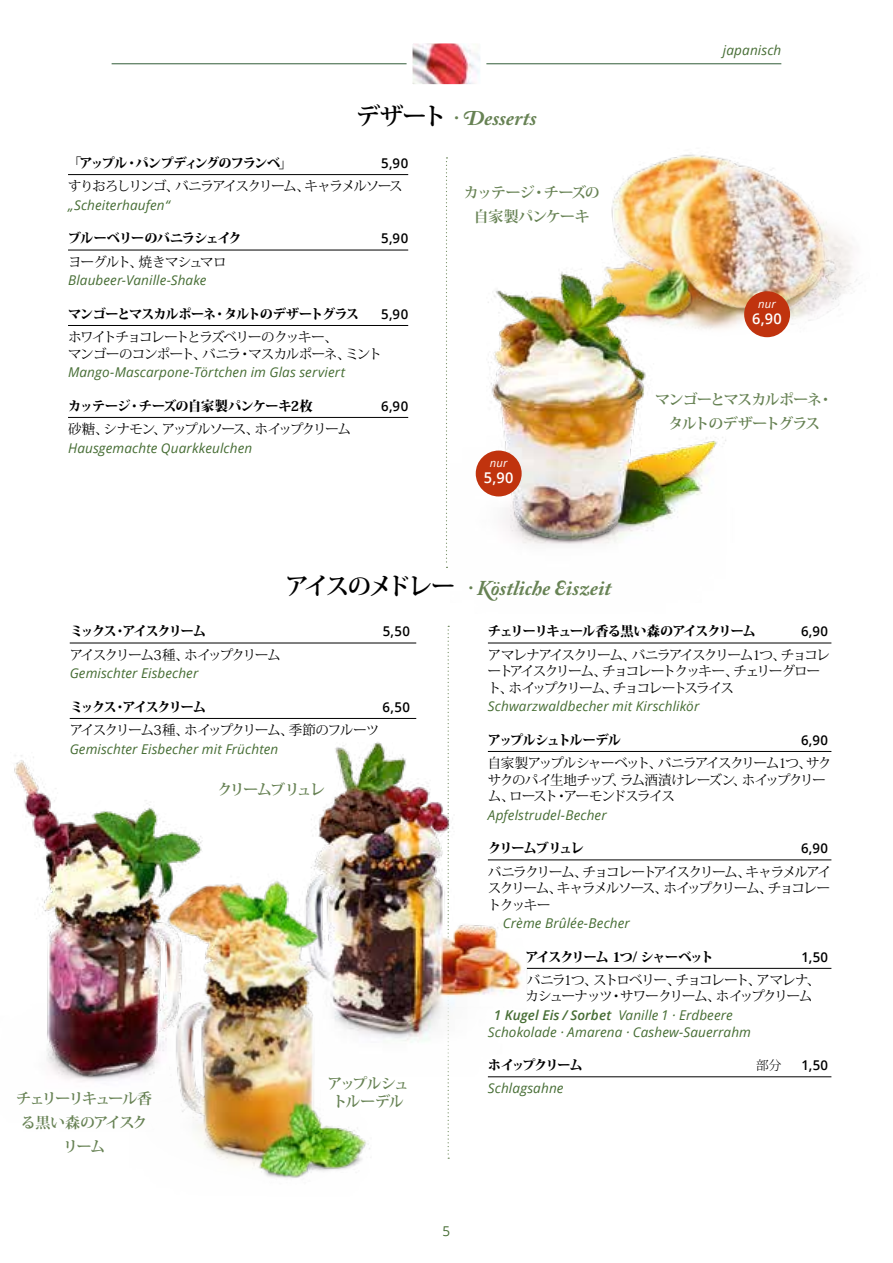
<style>
.page{position:relative;width:893px;height:1263px;background:#fff}
.page>*{position:absolute;margin:0;border:0;box-sizing:border-box;transform-origin:0 0}
.t1{font:italic 700 21px "Adobe Caslon Pro";color:#678254}
.t2{font:700 15px/24px "Koz Min Pro";letter-spacing:-.09em;color:#678254;text-align:center}
.t3{font:700 15px/24px "Koz Min Pro";letter-spacing:-.045em;color:#678254;text-align:center}
.t4{font:700 15px "Koz Min Pro";letter-spacing:-.115em;color:#678254}
.t5{font:600 14.85px "Open Sans";color:#fff}
.t6{font:13.5px/16.5px "Koz Min Pro";letter-spacing:-.1em;color:#000}
.t7{font:italic 13.5px/16.5px "Open Sans";letter-spacing:.01em;color:#466d34}
.t8{font:800 13.5px "Koz Min Pro";letter-spacing:-.09em;color:#000}
.t9{font:600 13.5px "Open Sans";letter-spacing:.035em;color:#000}
.t10{font:800 13.5px "Koz Min Pro";letter-spacing:-.115em;color:#000}
.t11{font:800 13.5px "Koz Min Pro";letter-spacing:-.04em;color:#000}
.t12{font:13.5px "Koz Min Pro";letter-spacing:-.12em;color:#000}
.t13{font:13.5px "Koz Min Pro";letter-spacing:-.06em;color:#000}
.t14{font:800 13.5px "Koz Min Pro";letter-spacing:-.125em;color:#000}
.t15{font:13.5px "Open Sans";color:#466d34}
.t16{font:300 12.75px "Koz Min Pro";color:#000}
.t17{font:italic 11.4px "Open Sans";letter-spacing:.015em;color:#fff}
.s1{font-family:"Koz Min Pro";font-style:normal;font-size:24px;color:#000}
.s2{font-weight:600}
</style>
<div class="page">
<hr style="left:112px;top:63px;width:669px;height:1px;background:#325d38">
<img style="left:404px;top:43px;width:85px;height:42px">
<hr style="left:68px;top:174px;width:340px;height:1px;background:#000">
<hr style="left:68px;top:250px;width:340px;height:1px;background:#000">
<hr style="left:68px;top:325px;width:340px;height:1px;background:#000">
<hr style="left:68px;top:417px;width:340px;height:1px;background:#000">
<svg style="left:446px;top:157px;width:1px;height:411px"></svg>
<img style="left:611px;top:154px;width:249px;height:182px">
<img style="left:475px;top:255px;width:301px;height:290px">
<div style="left:744px;top:291px;width:46px;height:46px;background:#c0330e;border-radius:50%"></div>
<div style="left:476px;top:450px;width:46px;height:46px;background:#c0330e;border-radius:50%"></div>
<hr style="left:70px;top:643px;width:346px;height:1px;background:#000">
<hr style="left:70px;top:718px;width:346px;height:1px;background:#000">
<hr style="left:488px;top:643px;width:343px;height:1px;background:#000">
<hr style="left:488px;top:751px;width:343px;height:1px;background:#000">
<hr style="left:488px;top:859px;width:343px;height:1px;background:#000">
<hr style="left:527px;top:968px;width:304px;height:1px;background:#000">
<hr style="left:488px;top:1076px;width:343px;height:1px;background:#000">
<svg style="left:448px;top:626px;width:1px;height:533px"></svg>
<img style="left:14px;top:755px;width:188px;height:326px">
<img style="left:311px;top:732px;width:239px;height:345px">
<img style="left:129px;top:861px;width:280px;height:317px">
<h1 class="t1" style="left:356px;top:105px;width:182px"><span class="s1">デザート</span> · Desserts</h1>
<p class="t8" style="left:68px;top:153px;width:225px">「アップル・パンプディングのフランベ」</p>
<p class="t9" style="left:381px;top:154px;width:28px">5,90</p>
<p class="t6" style="left:68px;top:178px;width:336px">すりおろしリンゴ、バニラアイスクリーム、キャラメルソース</p>
<p class="t7" style="left:68px;top:196px;width:103px">„Scheiterhaufen“</p>
<p class="t8" style="left:68px;top:228px;width:175px">ブルーベリーのバニラシェイク</p>
<p class="t9" style="left:381px;top:229px;width:28px">5,90</p>
<p class="t13" style="left:68px;top:252px;width:160px">ヨーグルト、焼きマシュマロ</p>
<p class="t7" style="left:68px;top:272px;width:140px">Blaubeer-Vanille-Shake</p>
<p class="t8" style="left:68px;top:304px;width:293px">マンゴーとマスカルポーネ・タルトのデザートグラス</p>
<p class="t9" style="left:381px;top:305px;width:28px">5,90</p>
<p class="t6" style="left:68px;top:328px;width:315px">ホワイトチョコレートとラズベリーのクッキー、<br>マンゴーのコンポート、バニラ・マスカルポーネ、ミント</p>
<p class="t7" style="left:68px;top:364px;width:279px">Mango-Mascarpone-Törtchen im Glas serviert</p>
<p class="t11" style="left:68px;top:396px;width:246px">カッテージ・チーズの自家製パンケーキ2枚</p>
<p class="t9" style="left:381px;top:397px;width:29px">6,90</p>
<p class="t6" style="left:68px;top:420px;width:284px">砂糖、シナモン、アップルソース、ホイップクリーム</p>
<p class="t7" style="left:68px;top:439px;width:186px">Hausgemachte Quarkkeulchen</p>
<p class="t3" style="left:464px;top:179px;width:138px">カッテージ・チーズの自家製パンケーキ</p>
<p class="t17" style="left:490px;top:455px;width:19px">nur</p>
<p class="t5" style="left:484px;top:467px;width:31px">5,90</p>
<p class="t7" style="left:723px;top:41px;width:60px">japanisch</p>
<p class="t17" style="left:758px;top:296px;width:19px">nur</p>
<p class="t5" style="left:752px;top:308px;width:31px">6,90</p>
<p class="t2" style="left:655px;top:387px;width:180px">マンゴーとマスカルポーネ・タルトのデザートグラス</p>
<h1 class="t1" style="left:285px;top:575px;width:327px"><span class="s1">アイスのメドレー</span> · Köstliche Eiszeit</h1>
<p class="t8" style="left:488px;top:621px;width:269px">チェリーリキュール香る黒い森のアイスクリーム</p>
<p class="t9" style="left:801px;top:622px;width:29px">6,90</p>
<p class="t6" style="left:488px;top:646px;width:343px">アマレナアイスクリーム、バニラアイスクリーム1つ、チョコレートアイスクリーム、チョコレートクッキー、チェリーグロート、ホイップクリーム、チョコレートスライス</p>
<p class="t7" style="left:488px;top:698px;width:213px">Schwarzwaldbecher mit Kirschlikör</p>
<p class="t8" style="left:488px;top:730px;width:135px">アップルシュトルーデル</p>
<p class="t9" style="left:801px;top:731px;width:29px">6,90</p>
<p class="t6" style="left:488px;top:754px;width:345px">自家製アップルシャーベット、バニラアイスクリーム1つ、サクサクのパイ生地チップ、ラム酒漬けレーズン、ホイップクリーム、ロースト・アーモンドスライス</p>
<p class="t7" style="left:488px;top:806px;width:120px">Apfelstrudel-Becher</p>
<p class="t8" style="left:488px;top:838px;width:97px">クリームブリュレ</p>
<p class="t9" style="left:801px;top:839px;width:29px">6,90</p>
<p class="t6" style="left:488px;top:863px;width:344px;text-align:justify">バニラクリーム、チョコレートアイスクリーム、キャラメルアイスクリーム、キャラメルソース、ホイップクリーム、チョコレートクッキー</p>
<p class="t7" style="left:503px;top:915px;width:129px">Crème Brûlée-Becher</p>
<p class="t8" style="left:525px;top:947px;width:190px">アイスクリーム 1つ/ シャーベット</p>
<p class="t9" style="left:801px;top:947px;width:28px">1,50</p>
<p class="t6" style="left:525px;top:971px;width:296px">バニラ1つ、ストロベリー、チョコレート、アマレナ、カシューナッツ・サワークリーム、ホイップクリーム</p>
<p class="t7" style="left:488px;top:1006px;width:265px;text-indent:6px"><span class="s2">1 Kugel Eis / Sorbet</span> Vanille 1 · Erdbeere<br>Schokolade · Amarena · Cashew-Sauerrahm</p>
<p class="t14" style="left:488px;top:1055px;width:96px">ホイップクリーム</p>
<p class="t16" style="left:756px;top:1056px;width:27px">部分</p>
<p class="t9" style="left:801px;top:1056px;width:28px">1,50</p>
<p class="t7" style="left:488px;top:1079px;width:77px">Schlagsahne</p>
<p class="t10" style="left:70px;top:621px;width:138px">ミックス・アイスクリーム</p>
<p class="t9" style="left:383px;top:622px;width:29px">5,50</p>
<p class="t12" style="left:70px;top:645px;width:212px">アイスクリーム3種、ホイップクリーム</p>
<p class="t7" style="left:70px;top:665px;width:130px">Gemischter Eisbecher</p>
<p class="t10" style="left:70px;top:697px;width:138px">ミックス・アイスクリーム</p>
<p class="t9" style="left:383px;top:698px;width:29px">6,50</p>
<p class="t6" style="left:70px;top:721px;width:311px">アイスクリーム3種、ホイップクリーム、季節のフルーツ</p>
<p class="t7" style="left:70px;top:740px;width:210px">Gemischter Eisbecher mit Früchten</p>
<p class="t4" style="left:217px;top:778px;width:109px">クリームブリュレ</p>
<p class="t2" style="left:328px;top:1073px;width:83px;line-height:18px">アップルシュトルーデル</p>
<p class="t2" style="left:16px;top:1086px;width:137px">チェリーリキュール香る黒い森のアイスクリーム</p>
<p class="t15" style="left:443px;top:1221px;width:9px">5</p>
</div>
